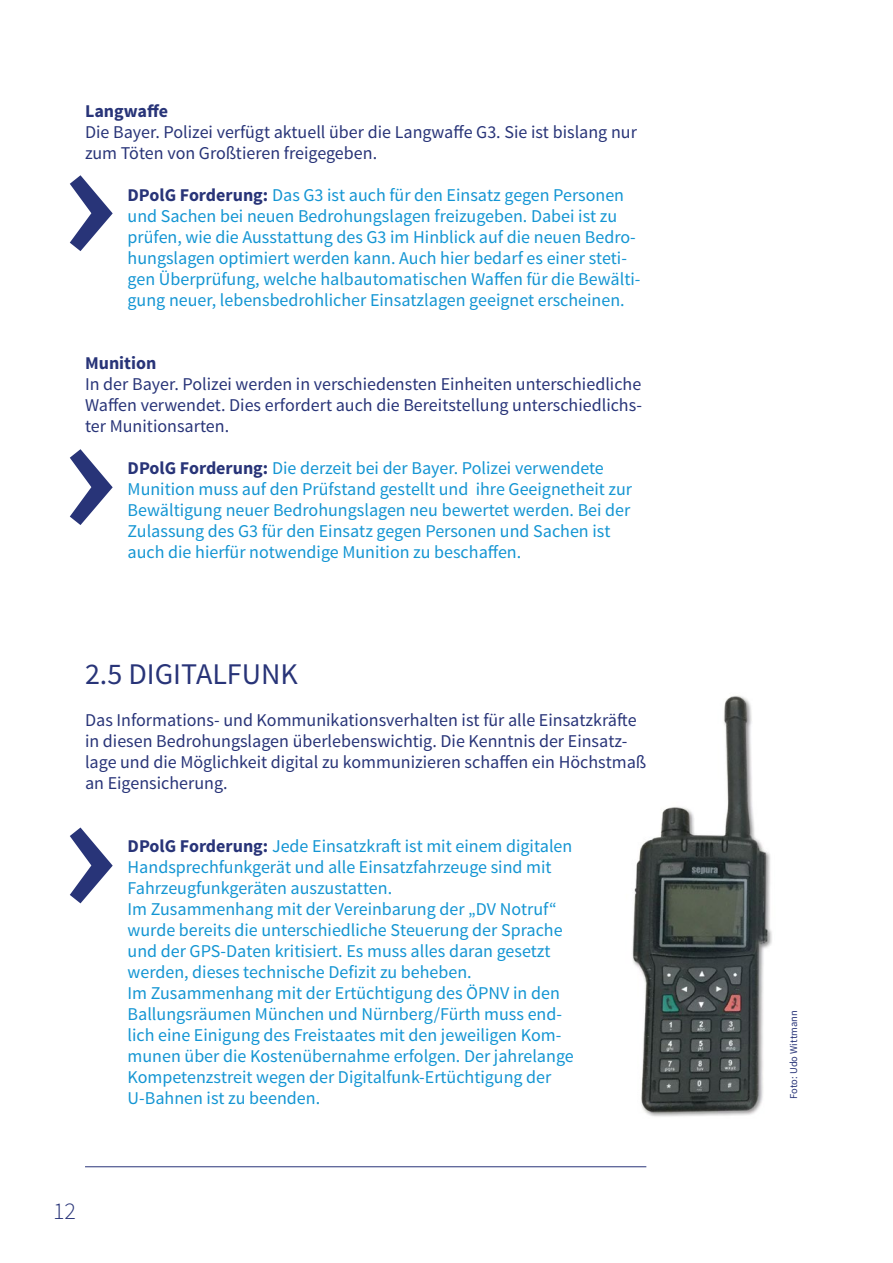
<style>
.page{position:relative;width:893px;height:1263px;background:#fff}
.page>*{position:absolute;margin:0;border:0;box-sizing:border-box;transform-origin:0 0}
.t1{font:30px "Source Sans Pro";color:#283478}
.t2{font:300 24px "Source Sans Pro";color:#283478}
.t3{font:18px/21px "Source Sans Pro";color:#1395d3}
.t4{font:18px/21px "Source Sans Pro";color:#283478}
.t5{font:700 18px "Source Sans Pro";color:#283478}
.t6{font:10.5px "Source Sans Pro";color:#283478}
.s1{font-weight:700;color:#283478}
</style>
<div class="page">
<img style="left:632px;top:695px;width:140px;height:422px">
<svg style="left:70px;top:827px;width:43px;height:76px"></svg>
<svg style="left:70px;top:449px;width:43px;height:76px"></svg>
<svg style="left:70px;top:175px;width:43px;height:76px"></svg>
<hr style="left:85px;top:1166px;width:561px;height:1px;background:#283478">
<p class="t5" style="left:85px;top:99px;width:85px">Langwaffe</p>
<p class="t4" style="left:85px;top:122px;width:553px">Die Bayer. Polizei verfügt aktuell über die Langwaffe G3. Sie ist bislang nur zum Töten von Großtieren freigegeben.</p>
<p class="t3" style="left:128px;top:185px;width:514px"><span class="s1">DPolG Forderung:</span> Das G3 ist auch für den Einsatz gegen Personen und Sachen bei neuen Bedrohungslagen freizugeben. Dabei ist zu prüfen, wie die Ausstattung des G3 im H inblick auf die neuen Bedro&shy;hungslagen optimiert werden kann. Auch hier bedarf es einer steti&shy;gen Überprüfung, welche halbautomatischen Waffen für die Bewälti&shy;gung neuer, lebensbedrohlicher Einsatzlagen geeignet erscheinen.</p>
<p class="t5" style="left:85px;top:352px;width:73px">Munition</p>
<p class="t4" style="left:85px;top:374px;width:558px;text-align:justify">I n der Bayer. Polizei werden in verschiedensten Einheiten unterschiedliche Waffen verwendet. Dies erfordert auch die Bereitstellung unterschiedlichs&shy;ter Munitionsarten.</p>
<p class="t3" style="left:128px;top:458px;width:506px"><span class="s1">DPolG Forderung:</span> Die derzeit bei der Bayer. Polizei verwendete Munition muss auf den Prüfstand gestellt und ihre Geeignetheit zur Bewältigung neuer Bedrohungslagen neu bewertet werden. Bei der Zulassung des G3 für den Einsatz gegen Personen und Sachen ist auch die hierfür notwendige Munition zu beschaffen.</p>
<h1 class="t1" style="left:85px;top:655px;width:214px">2.5 Digitalfunk</h1>
<p class="t4" style="left:85px;top:710px;width:563px">Das I nformations- und Kommunikationsverhalten ist für alle Einsatzkräfte in diesen Bedrohungslagen überlebenswichtig. Die Kenntnis der Einsatz&shy;lage und die Möglichkeit digital zu kommunizieren schaffen ein H öchstmaß an Eigensicherung.</p>
<p class="t3" style="left:128px;top:836px;width:448px"><span class="s1">DPolG Forderung:</span> Jede Einsatzkraft ist mit einem digitalen H andsprechfunkgerät und alle Einsatzfahrzeuge sind mit Fahrzeugfunkgeräten auszustatten.<br>I m Zusammenhang mit der Vereinbarung der „DV Notruf“ wurde bereits die unterschiedliche Steuerung der Sprache und der GPS-Daten kritisiert. Es muss alles daran gesetzt werden, dieses technische Defizit zu beheben.<br>I m Zusammenhang mit der Ertüchtigung des ÖPNV in den Ballungsräumen München und N ürnberg/Fürth muss end&shy;lich eine Einigung des Freistaates mit den jeweiligen Kom&shy;munen über die Kostenübernahme erfolgen. Der jahrelange Kompetenzstreit wegen der Digitalfunk-Ertüchtigung der U-Bahnen ist zu beenden.</p>
<h2 class="t2" style="left:53px;top:1197px;width:24px">12</h2>
<p class="t6" style="left:787px;top:1099px;width:90px;rotate:-90deg">Foto: U do Wittmann</p>
</div>
